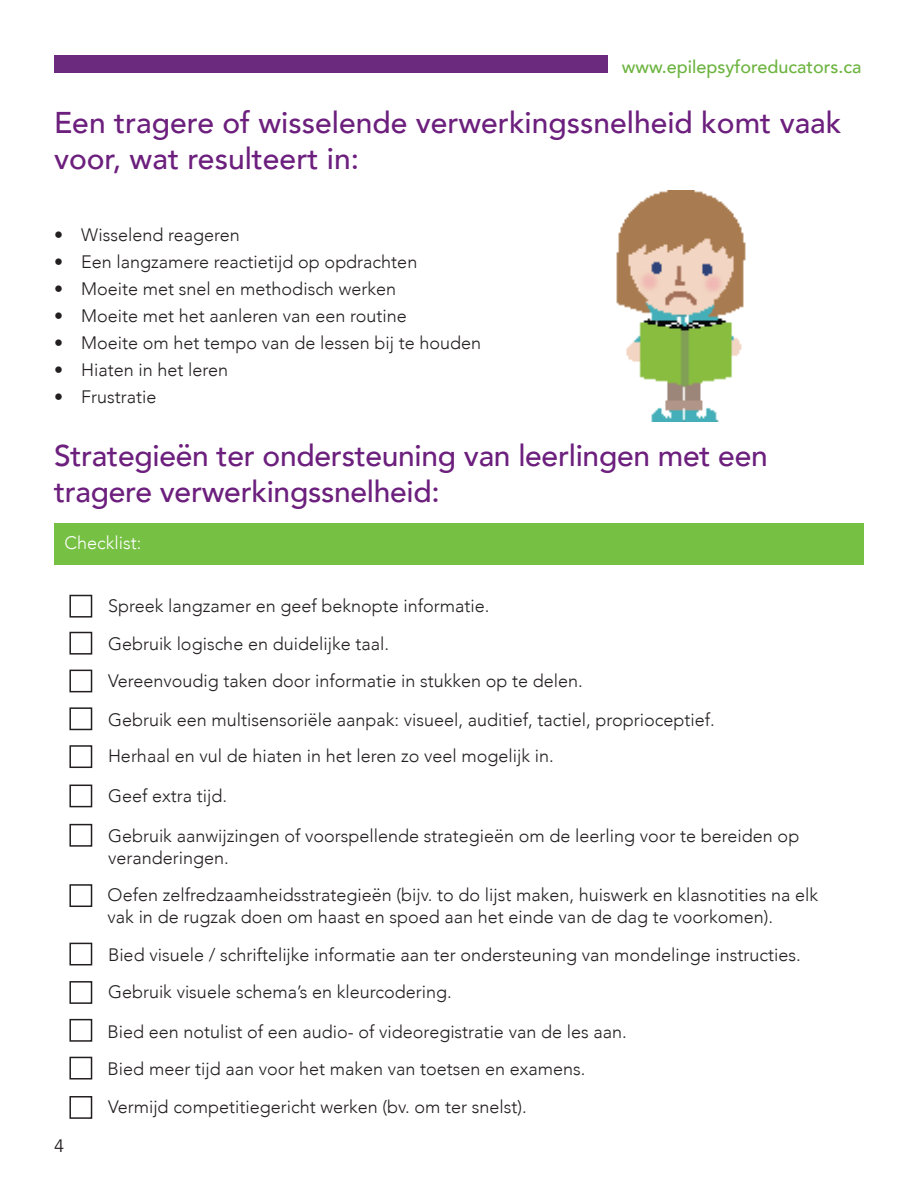
<style>
.page{position:relative;width:918px;height:1188px;background:#fff}
.page>*{position:absolute;margin:0;border:0;box-sizing:border-box;transform-origin:0 0}
.t1{font:500 30px/36px "Avenir";letter-spacing:-.01em;color:#6c1f7d}
.t2{font:300 18px/21.6px "Avenir";color:#231f20}
.t3{font:500 18px "Avenir";color:#6cb43f}
.t4{font:300 18px "Avenir";color:#fff}
.t5{font:18px "Avenir";color:#231f20}
</style>
<div class="page">
<div style="left:54px;top:55px;width:554px;height:18px;background:#6c2a7e"></div>
<div style="left:69px;top:595px;width:23px;height:23px;border:2px solid #231f20"></div>
<div style="left:69px;top:632px;width:23px;height:23px;border:2px solid #231f20"></div>
<div style="left:69px;top:670px;width:23px;height:22px;border:2px solid #231f20"></div>
<div style="left:69px;top:707px;width:23px;height:23px;border:2px solid #231f20"></div>
<div style="left:69px;top:745px;width:23px;height:23px;border:2px solid #231f20"></div>
<div style="left:69px;top:785px;width:23px;height:22px;border:2px solid #231f20"></div>
<div style="left:69px;top:824px;width:23px;height:23px;border:2px solid #231f20"></div>
<div style="left:69px;top:884px;width:23px;height:23px;border:2px solid #231f20"></div>
<div style="left:69px;top:943px;width:23px;height:22px;border:2px solid #231f20"></div>
<div style="left:69px;top:981px;width:23px;height:23px;border:2px solid #231f20"></div>
<div style="left:69px;top:1019px;width:23px;height:23px;border:2px solid #231f20"></div>
<div style="left:69px;top:1057px;width:23px;height:23px;border:2px solid #231f20"></div>
<div style="left:54px;top:524px;width:810px;height:41px;background:#76c043"></div>
<div style="left:69px;top:1096px;width:23px;height:23px;border:2px solid #231f20"></div>
<img style="left:616px;top:191px;width:130px;height:231px">
<p class="t3" style="left:622px;top:51px;width:241px">www.epilepsyforeducators.ca</p>
<p class="t1" style="left:54px;top:103px;width:789px">Een tragere of wisselende verwerkingssnelheid komt vaak voor, wat resulteert in:</p>
<p class="t2" style="left:54px;top:224px;width:187px">• Wisselend reageren</p>
<p class="t2" style="left:54px;top:251px;width:365px">• Een langzamere reactietijd op opdrachten</p>
<p class="t2" style="left:54px;top:278px;width:343px">• Moeite met snel en methodisch werken</p>
<p class="t2" style="left:54px;top:305px;width:354px">• Moeite met het aanleren van een routine</p>
<p class="t2" style="left:54px;top:332px;width:428px">• Moeite om het tempo van de lessen bij te houden</p>
<p class="t2" style="left:54px;top:359px;width:176px">• Hiaten in het leren</p>
<p class="t2" style="left:54px;top:386px;width:104px">• Frustratie</p>
<p class="t1" style="left:54px;top:436px;width:715px">Strategieën ter ondersteuning van leerlingen met een tragere verwerkingssnelheid:</p>
<p class="t4" style="left:64px;top:532px;width:79px">Checklist:</p>
<p class="t2" style="left:108px;top:595px;width:383px">Spreek langzamer en geef beknopte informatie.</p>
<p class="t2" style="left:108px;top:633px;width:283px">Gebruik logische en duidelijke taal.</p>
<p class="t2" style="left:108px;top:670px;width:476px">Vereenvoudig taken door informatie in stukken op te delen.</p>
<p class="t2" style="left:108px;top:709px;width:608px">Gebruik een multisensoriële aanpak: visueel, auditief, tactiel, proprioceptief.</p>
<p class="t2" style="left:108px;top:745px;width:447px">Herhaal en vul de hiaten in het leren zo veel mogelijk in.</p>
<p class="t2" style="left:108px;top:785px;width:121px">Geef extra tijd.</p>
<p class="t2" style="left:108px;top:825px;width:693px">Gebruik aanwijzingen of voorspellende strategieën om de leerling voor te bereiden op veranderingen.</p>
<p class="t2" style="left:108px;top:884px;width:712px">Oefen zelfredzaamheidsstrategieën (bijv. to do lijst maken, huiswerk en klasnotities na elk vak in de rugzak doen om haast en spoed aan het einde van de dag te voorkomen).</p>
<p class="t2" style="left:108px;top:944px;width:694px">Bied visuele / schriftelijke informatie aan ter ondersteuning van mondelinge instructies.</p>
<p class="t2" style="left:108px;top:981px;width:345px">Gebruik visuele schema’s en kleurcodering.</p>
<p class="t2" style="left:107px;top:1021px;width:521px">Bied een notulist of een audio- of videoregistratie van de les aan.</p>
<p class="t2" style="left:108px;top:1058px;width:480px">Bied meer tijd aan voor het maken van toetsen en examens.</p>
<p class="t5" style="left:54px;top:1135px;width:12px">4</p>
<p class="t2" style="left:108px;top:1096px;width:420px">Vermijd competitiegericht werken (bv. om ter snelst).</p>
</div>
